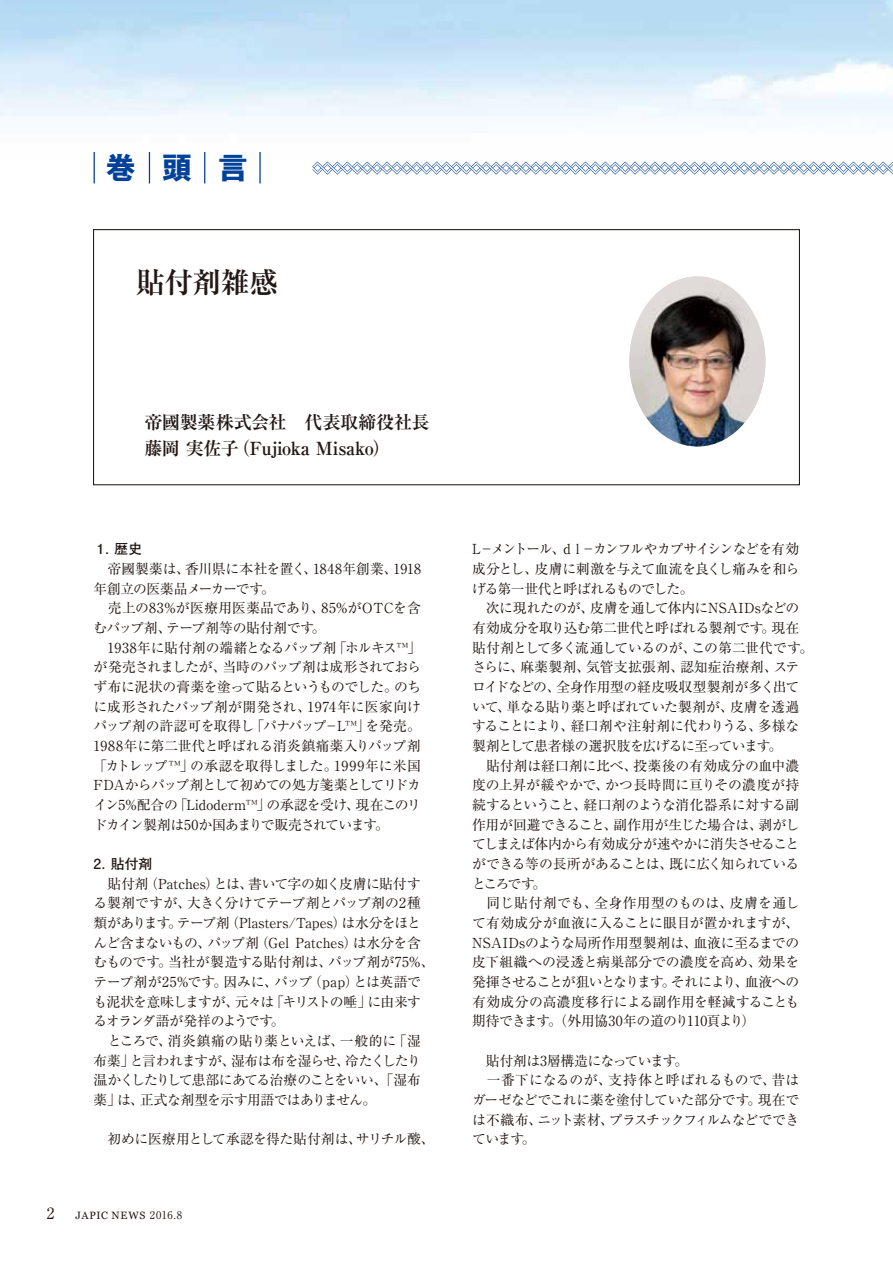
<style>
.page{position:relative;width:893px;height:1263px;background:#fff}
.page>*{position:absolute;margin:0;border:0;box-sizing:border-box;transform-origin:0 0}
.t1{font:700 29.7px "Gothic MB101 Pro";color:#004199}
.t2{font:700 28.65px "Ryumin Pro";letter-spacing:-.015em;color:#221815}
.t3{font:700 18px/25.5px "Ryumin Pro";letter-spacing:-.02em;color:#221815}
.t4{font:15.45px "Ryumin Pro";color:#221815}
.t5{font:13.8px/19.6px "Ryumin Pro";letter-spacing:-.025em;color:#221815}
.t6{font:700 13.8px "Futo Go B101 Pro";color:#221815}
.t7{font:10.65px "Georgia";letter-spacing:.06em;color:#221815}
.s1{font-family:"Ryumin Pro"}
</style>
<div class="page">
<div style="left:93px;top:229px;width:707px;height:256px;border:1px solid #221815"></div>
<img style="left:629px;top:276px;width:136px;height:170px">
<svg style="left:313px;top:162px;width:580px;height:13px"></svg>
<hr style="left:94px;top:152px;width:1px;height:31px;background:#003f98">
<hr style="left:149px;top:152px;width:1px;height:31px;background:#003f98">
<hr style="left:204px;top:152px;width:1px;height:31px;background:#003f98">
<hr style="left:259px;top:152px;width:2px;height:31px;background:#003f98">
<h1 class="t1" style="left:106px;top:143px;width:143px">巻頭言</h1>
<h2 class="t2" style="left:136px;top:260px;width:143px">貼付剤雑感</h2>
<h3 class="t3" style="left:144px;top:409px;width:286px">帝國製薬株式会社　代表取締役社長藤岡 実佐子（Fujioka Misako）</h3>
<p class="t6" style="left:94px;top:538px;width:50px">１．歴史</p>
<p class="t5" style="left:94px;top:558px;width:329px">　帝國製薬は、香川県に本社を置く、1848年創業、1918年創立の医薬品メーカーです。<br>　売上の83%が医療用医薬品であり、85%がOTCを含むパップ剤、テープ剤等の貼付剤です。<br>　1938年に貼付剤の端緒となるパップ剤「ホルキス™」が発売されましたが、当時のパップ剤は成形されておらず布に泥状の膏薬を塗って貼るというものでした。のちに成形されたパップ剤が開発され、1974年に医家向けパップ剤の許認可を取得し「パナパップ－L™」を発売。<br>1988年に第二世代と呼ばれる消炎鎮痛薬入りパップ剤「カトレップ™」の承認を取得しました。1999年に米国<br>FDAからパップ剤として初めての処方箋薬としてリドカイン5%配合の「Lidoderm™」の承認を受け、現在このリドカイン製剤は50か国あまりで販売されています。</p>
<p class="t6" style="left:94px;top:853px;width:60px">2．貼付剤</p>
<p class="t5" style="left:94px;top:873px;width:343px">　貼付剤（Patches）とは、書いて字の如く皮膚に貼付する製剤ですが、大きく分けてテープ剤とパップ剤の2種類があります。テープ剤（Plasters/Tapes）は水分をほとんど含まないもの、パップ剤（Gel Patches）は水分を含むものです。当社が製造する貼付剤は、パップ剤が75%、テープ剤が25%です。因みに、パップ（pap）とは英語でも泥状を意味しますが、元々は「キリストの唾」に由来するオランダ語が発祥のようです。<br>　ところで、消炎鎮痛の貼り薬といえば、一般的に「湿布薬」と言われますが、湿布は布を湿らせ、冷たくしたり温かくしたりして患部にあてる治療のことをいい、「湿布薬」は、正式な剤型を示す用語ではありません。</p>
<p class="t5" style="left:94px;top:1128px;width:343px">　初めに医療用として承認を得た貼付剤は、サリチル酸、</p>
<p class="t4" style="left:47px;top:1201px;width:9px">2</p>
<p class="t7" style="left:75px;top:1209px;width:108px">JAPIC NEWS <span class="s1">2016.8</span></p>
<p class="t5" style="left:472px;top:538px;width:343px">L－メントール、ｄｌ－カンフルやカプサイシンなどを有効成分とし、皮膚に刺激を与えて血流を良くし痛みを和らげる第一世代と呼ばれるものでした。<br>　次に現れたのが、皮膚を通して体内にNSAIDsなどの有効成分を取り込む第二世代と呼ばれる製剤です。現在貼付剤として多く流通しているのが、この第二世代です。さらに、麻薬製剤、気管支拡張剤、認知症治療剤、ステロイドなどの、全身作用型の経皮吸収型製剤が多く出ていて、単なる貼り薬と呼ばれていた製剤が、皮膚を透過することにより、経口剤や注射剤に代わりうる、多様な製剤として患者様の選択肢を広げるに至っています。<br>　貼付剤は経口剤に比べ、投薬後の有効成分の血中濃度の上昇が緩やかで、かつ長時間に亘りその濃度が持続するということ、経口剤のような消化器系に対する副作用が回避できること、副作用が生じた場合は、剥がしてしまえば体内から有効成分が速やかに消失させることができる等の長所があることは、既に広く知られているところです。<br>　同じ貼付剤でも、全身作用型のものは、皮膚を通して有効成分が血液に入ることに眼目が置かれますが、<br>NSAIDsのような局所作用型製剤は、血液に至るまでの皮下組織への浸透と病巣部分での濃度を高め、効果を発揮させることが狙いとなります。それにより、血液への有効成分の高濃度移行による副作用を軽減することも期待できます。（外用協30年の道のり110頁より）</p>
<p class="t5" style="left:472px;top:1050px;width:329px">　貼付剤は3層構造になっています。<br>　一番下になるのが、支持体と呼ばれるもので、昔はガーゼなどでこれに薬を塗付していた部分です。現在では不織布、ニット素材、プラスチックフィルムなどでできています。</p>
</div>
